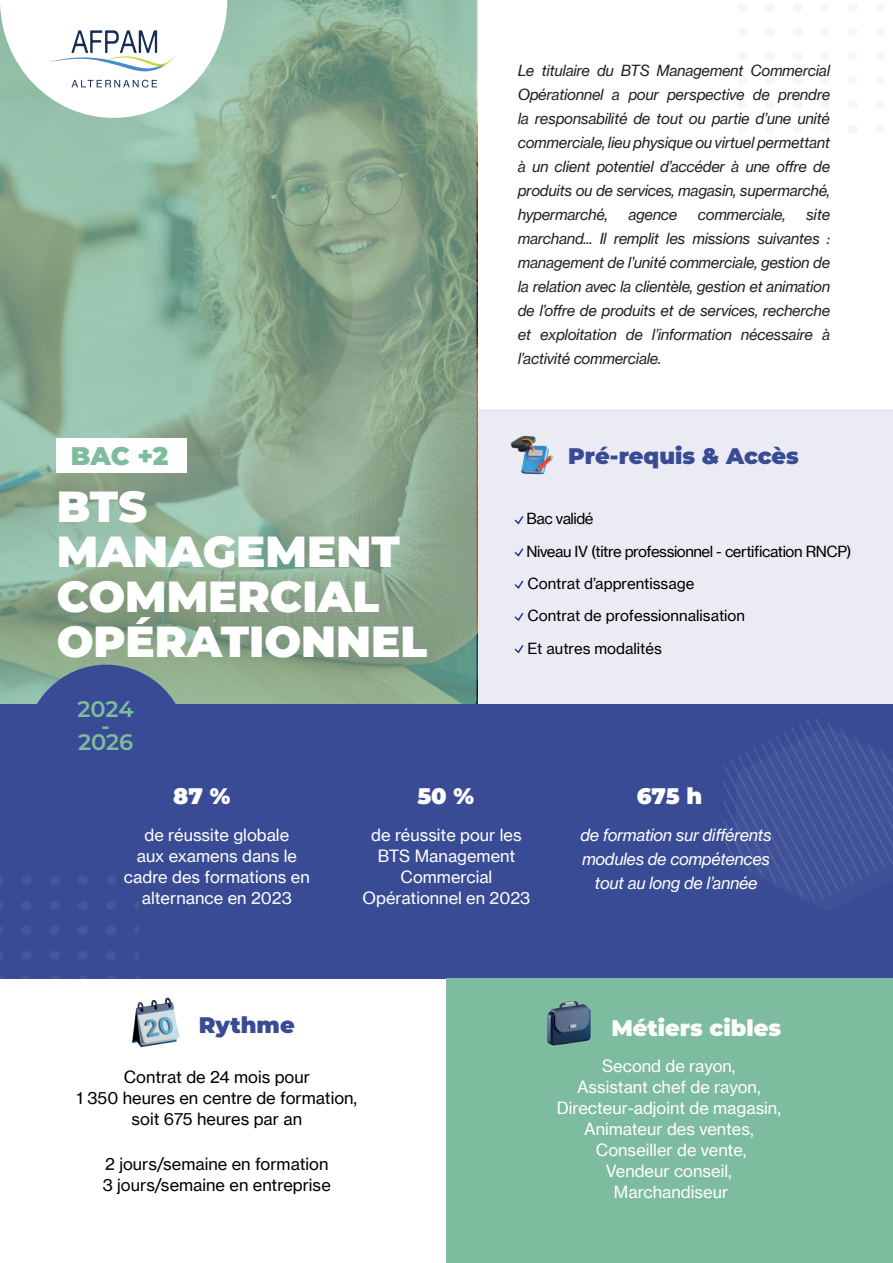
<style>
.page{position:relative;width:893px;height:1263px;background:#fff}
.page>*{position:absolute;margin:0;border:0;box-sizing:border-box;transform-origin:0 0}
.t1{font:900 43.5px/45px "Montserrat";color:#fff}
.t2{font:900 25.5px "Montserrat";color:#7dbc9f}
.t3{font:900 22.5px "Montserrat";color:#fff}
.t4{font:900 22.5px "Montserrat";color:#394b94}
.t5{font:600 22.5px/16.5px "Montserrat";letter-spacing:-.005em;color:#7dbc9f;text-align:center}
.t6{font:16.5px/21px "N Haas Grotesk TX Pro";color:#fff;text-align:center}
.t7{font:16.5px/21px "N Haas Grotesk TX Pro";color:#000001;text-align:center}
.t8{font:italic 16.5px/24px "N Haas Grotesk TX Pro";letter-spacing:-.02em;color:#fff;text-align:center}
.t9{font:italic 15px/24px "N Haas Grotesk TX Pro";letter-spacing:-.02em;color:#231f20;text-align:justify}
.t10{font:15px/32.2px "N Haas Grotesk TX Pro";letter-spacing:-.01em;color:#000001}
</style>
<div class="page">
<svg style="left:0;top:0;width:476px;height:704px;background:#88a78d"></svg>
<div style="left:477px;top:409px;width:416px;height:294px;background:#ebecf3"></div>
<svg style="left:26px;top:665px;width:161px;height:39px;background:#5a7394"></svg>
<div style="left:0;top:704px;width:893px;height:274px;background:#394b94"></div>
<div style="left:446px;top:978px;width:447px;height:285px;background:#7dbc9f"></div>
<img style="left:510px;top:435px;width:44px;height:40px">
<img style="left:131px;top:997px;width:49px;height:51px">
<img style="left:547px;top:1000px;width:44px;height:46px">
<img style="left:723px;top:719px;width:170px;height:182px">
<img style="left:0;top:876px;width:139px;height:134px">
<img style="left:0;top:64px;width:431px;height:470px">
<svg style="left:514px;top:516px;width:10px;height:9px"></svg>
<svg style="left:514px;top:548px;width:10px;height:9px"></svg>
<svg style="left:514px;top:580px;width:10px;height:9px"></svg>
<svg style="left:514px;top:612px;width:10px;height:10px"></svg>
<svg style="left:514px;top:645px;width:10px;height:9px"></svg>
<div style="left:56px;top:438px;width:131px;height:35px;background:#fff"></div>
<svg style="left:0;top:0;width:227px;height:118px"></svg>
<h2 class="t2" style="left:71px;top:437px;width:99px">BAC +2</h2>
<h1 class="t1" style="left:57px;top:481px;width:372px">BTS<br>MANAGEMENT<br>COMMERCIAL<br>OPÉRATIONNEL</h1>
<h3 class="t5" style="left:78px;top:700px;width:58px">2024 -<br>2026</h3>
<h3 class="t3" style="left:173px;top:779px;width:59px">87 %</h3>
<h3 class="t3" style="left:417px;top:779px;width:58px">50 %</h3>
<p class="t9" style="left:518px;top:58px;width:314px">Le titulaire du BTS Management Commercial Opérationnel a pour perspective de prendre la responsabilité de tout ou partie d’une unité commerciale, lieu physique ou virtuel permettant à un client potentiel d’accéder à une offre de produits ou de services, magasin, supermarché, hypermarché,</p>
<p class="t9" style="left:518px;top:202px;width:314px;text-indent:288px">site marchand... Il remplit les missions suivantes : management de l’unité commerciale, gestion de la relation avec la clientèle, gestion et animation de l’offre de produits et de services, recherche et exploitation de l’information nécessaire à l’activité commerciale.</p>
<p class="t9" style="left:628px;top:202px;width:51px">agence</p>
<p class="t9" style="left:698px;top:202px;width:89px">commerciale,</p>
<h3 class="t4" style="left:568px;top:439px;width:232px">Pré-requis &amp; Accès</h3>
<p class="t10" style="left:527px;top:503px;width:327px">Bac validé<br>Niveau IV (titre professionnel - certification RNCP)<br>Contrat d’apprentissage<br>Contrat de professionnalisation<br>Et autres modalités</p>
<h3 class="t3" style="left:637px;top:779px;width:67px">675 h</h3>
<p class="t6" style="left:124px;top:824px;width:188px">de réussite globale<br>aux examens dans le cadre des formations en alternance en 2023</p>
<p class="t6" style="left:363px;top:824px;width:169px">de réussite pour les<br>BTS Management<br>Commercial<br>Opérationnel en 2023</p>
<p class="t8" style="left:580px;top:822px;width:193px">de formation sur différents modules de compétences tout au long de l’année</p>
<h3 class="t4" style="left:199px;top:1008px;width:98px">Rythme</h3>
<p class="t7" style="left:77px;top:1066px;width:282px">Contrat de 24 mois pour<br>1 350 heures en centre de formation, soit 675 heures par an</p>
<p class="t7" style="left:103px;top:1153px;width:230px;text-align:left">2 jours/semaine en formation<br>3 jours/semaine en entreprise</p>
<h3 class="t3" style="left:611px;top:1011px;width:171px">Métiers cibles</h3>
<p class="t6" style="left:557px;top:1055px;width:226px">Second de rayon,<br>Assistant chef de rayon,<br>Directeur-adjoint de magasin,<br>Animateur des ventes,<br>Conseiller de vente,<br>Vendeur conseil,<br>Marchandiseur</p>
</div>
